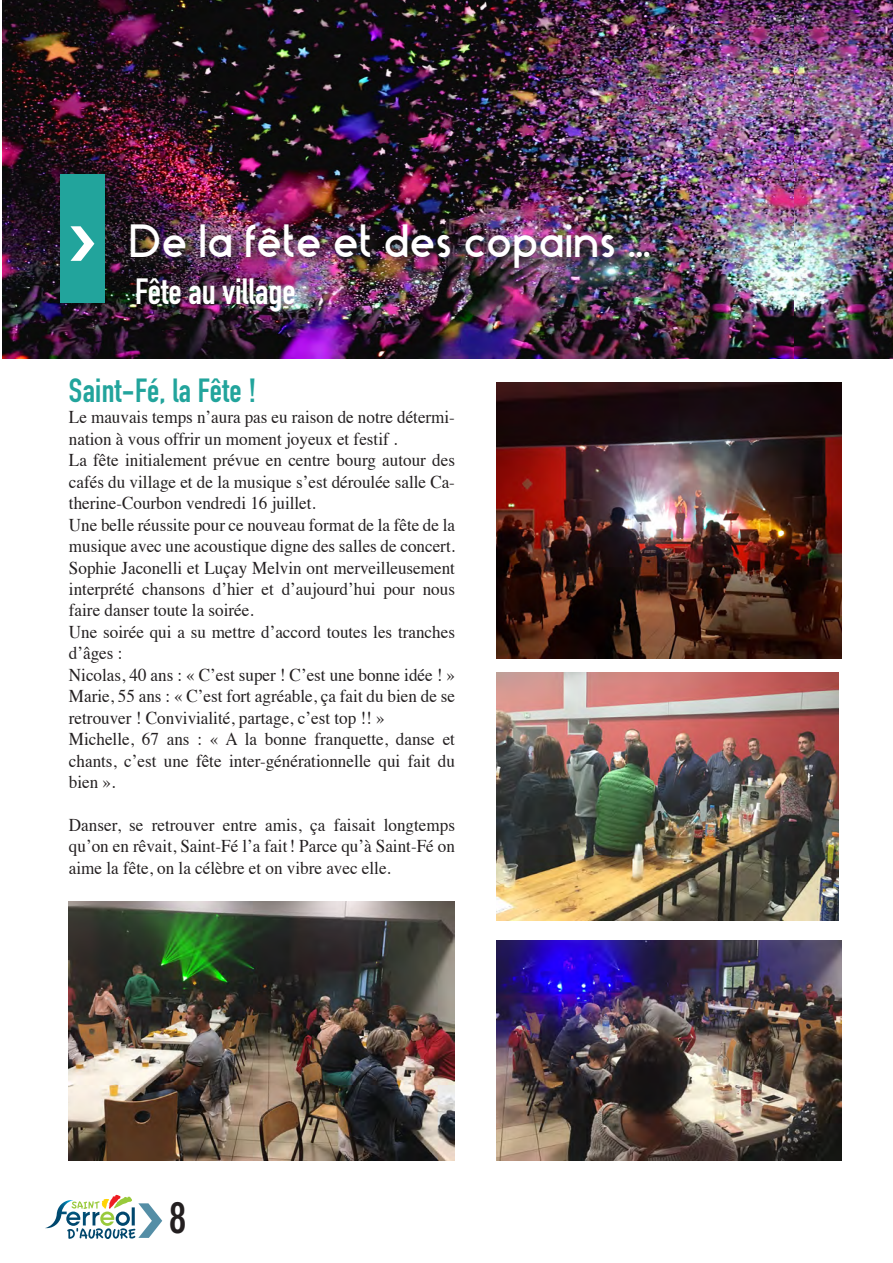
<style>
.page{position:relative;width:893px;height:1263px;background:#fff}
.page>*{position:absolute;margin:0;border:0;box-sizing:border-box;transform-origin:0 0}
.t1{font:54px "Omega Flight";color:#548ea6}
.t2{font:54px "Omega Flight";color:#fff}
.t3{font:43.5px "Stark";color:#fff}
.t4{font:700 condensed 43.5px "DIN Neuzeit Grotesk";color:#231f20}
.t5{font:700 36px "DIN Condensed";color:#fff}
.t6{font:700 33px "DIN Condensed";letter-spacing:.01em;color:#22a49c}
.t7{font:18px/21.5px "Times";color:#231f20;scale:.95 1}
</style>
<div class="page">
<img style="left:2px;top:0;width:793px;height:358px">
<img style="left:795px;top:0;width:98px;height:358px">
<svg style="left:45px;top:1194px;width:91px;height:45px"></svg>
<div style="left:129px;top:222px;width:534px;height:59px;background:#231f20;opacity:.75"></div>
<div style="left:60px;top:174px;width:44px;height:129px;background:#22a49c"></div>
<img style="left:496px;top:672px;width:343px;height:248px">
<img style="left:496px;top:940px;width:345px;height:220px">
<img style="left:69px;top:902px;width:385px;height:258px">
<img style="left:496px;top:383px;width:345px;height:276px">
<p class="t2" style="left:69px;top:215px;width:29px">&gt;</p>
<p class="t3" style="left:129px;top:207px;width:524px">De la fête et des copains ...</p>
<p class="t5" style="left:135px;top:267px;width:162px">Fête au village</p>
<p class="t6" style="left:69px;top:368px;width:189px">Saint-Fé, la Fête !</p>
<p class="t7" style="left:69px;top:405px;width:408px">Le mauvais temps n’aura pas eu raison de notre détermi&shy;nation à vous offrir un moment joyeux et festif .</p>
<p class="t7" style="left:69px;top:448px;width:408px;text-align:justify">La fête initialement prévue en centre bourg autour des cafés du village et de la musique s’est déroulée salle Ca&shy;therine-Courbon vendredi 16 juillet.</p>
<p class="t7" style="left:69px;top:512px;width:408px">Une belle réussite pour ce nouveau format de la fête de la musique avec une acoustique digne des salles de concert.</p>
<p class="t7" style="left:69px;top:555px;width:408px;text-align:justify">Sophie Jaconelli et Luçay Melvin ont merveilleusement interprété chansons d’hier et d’aujourd’hui pour nous faire danser toute la soirée.</p>
<p class="t7" style="left:69px;top:620px;width:408px">Une soirée qui a su mettre d’accord toutes les tranches d’âges :</p>
<p class="t7" style="left:69px;top:662px;width:408px">Nicolas, 40 ans : « C’est super ! C’est une bonne idée ! »</p>
<p class="t7" style="left:69px;top:684px;width:408px">Marie, 55 ans : « C’est fort agréable, ça fait du bien de se retrouver ! Convivialité, partage, c’est top !! »</p>
<p class="t7" style="left:69px;top:727px;width:408px;text-align:justify">Michelle, 67 ans : « A la bonne franquette, danse et chants, c’est une fête inter-générationnelle qui fait du bien ».</p>
<p class="t7" style="left:69px;top:813px;width:408px;text-align:justify">Danser, se retrouver entre amis, ça faisait longtemps qu’on en rêvait, Saint-Fé l’a fait! Parce qu’à Saint-Fé on aime la fête, on la célèbre et on vibre avec elle.</p>
<p class="t1" style="left:137px;top:1192px;width:29px">&gt;</p>
<p class="t4" style="left:169px;top:1192px;width:19px">8</p>
</div>
